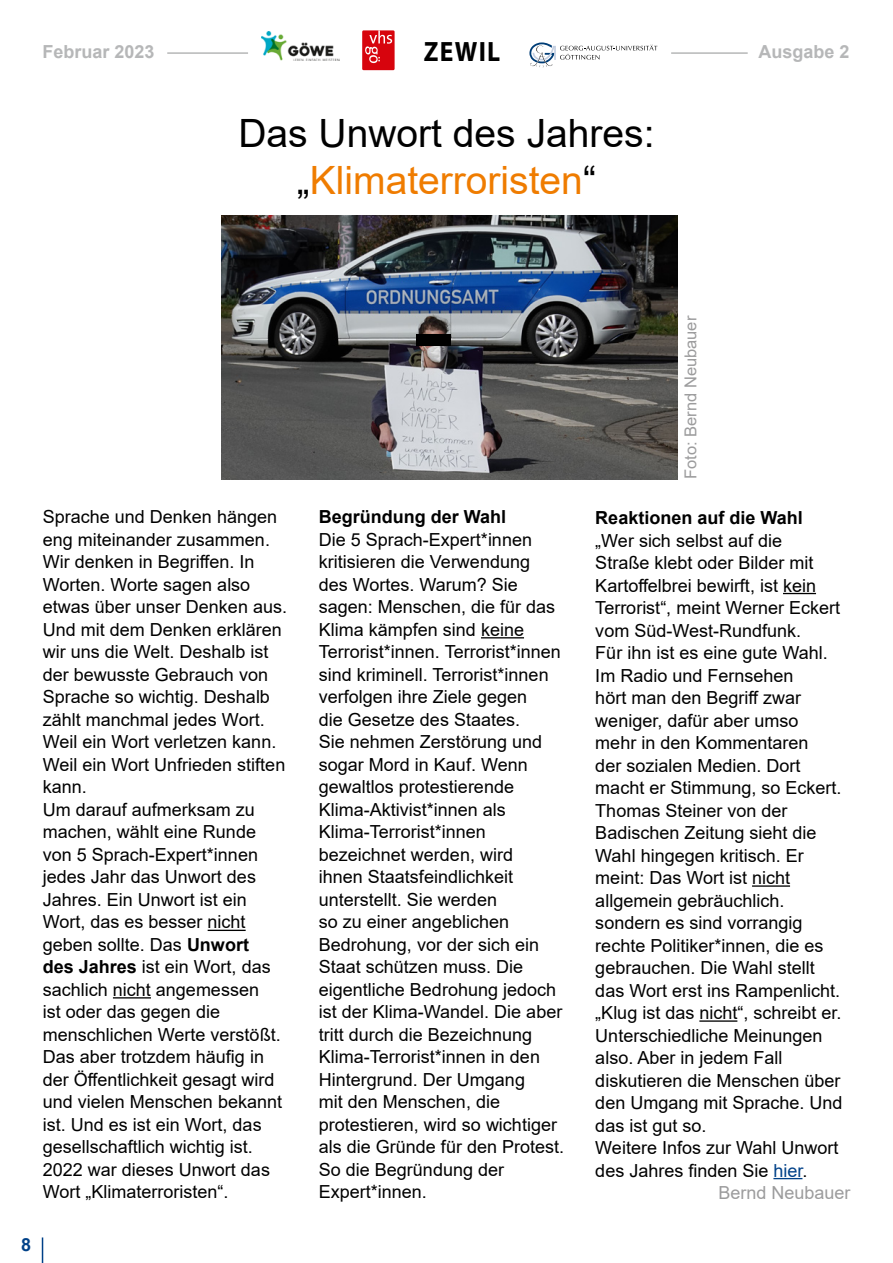
<style>
.page{position:relative;width:893px;height:1263px;background:#fff}
.page>*{position:absolute;margin:0;border:0;box-sizing:border-box;transform-origin:0 0}
.t1{font:39px/46.8px "Arial";color:#000;text-align:center}
.t2{font:700 28.05px "Myriad Pro";letter-spacing:.05em;color:#000;scale:.91 1}
.t3{font:18px/22.5px "Arial";color:#000}
.t4{font:700 18px "Arial";color:#000}
.t5{font:700 18px "Arial";color:#b6b7b8}
.t6{font:18px "Arial";color:#9c9c9d}
.t7{font:700 18px "Arial";color:#004188}
.t8{font:16.5px "Arial";color:#9c9c9d}
.s1{color:#ef7c00}
.s2{font-weight:700}
.s3{color:#004188}
</style>
<div class="page">
<svg style="left:42px;top:1237px;width:1px;height:26px"></svg>
<hr style="left:208px;top:930px;width:38px;height:1px;background:#000">
<hr style="left:113px;top:997px;width:38px;height:1px;background:#000">
<hr style="left:481px;top:637px;width:43px;height:1px;background:#000">
<hr style="left:783px;top:593px;width:33px;height:1px;background:#000">
<hr style="left:752px;top:885px;width:38px;height:2px;background:#000">
<hr style="left:699px;top:1020px;width:38px;height:2px;background:#000">
<svg style="left:773px;top:1178px;width:29px;height:1px"></svg>
<hr style="left:167px;top:52px;width:81px;height:2px;background:#b6b7b8">
<hr style="left:671px;top:52px;width:77px;height:2px;background:#b6b7b8">
<svg style="left:529px;top:42px;width:128px;height:25px"></svg>
<img style="left:261px;top:32px;width:78px;height:29px">
<div style="left:362px;top:31px;width:33px;height:39px;background:#d7040d"></div>
<svg style="left:365px;top:31px;width:27px;height:32px"></svg>
<img style="left:221px;top:215px;width:456px;height:264px">
<div style="left:417px;top:334px;width:34px;height:12px;background:#000"></div>
<p class="t5" style="left:43px;top:39px;width:114px">Februar 2023</p>
<h2 class="t2" style="left:424px;top:33px;width:86px">ZEWIL</h2>
<p class="t5" style="left:759px;top:39px;width:93px">Ausgabe 2</p>
<h1 class="t1" style="left:238px;top:110px;width:418px">Das Unwort des Jahres: „<span class="s1">Klimaterroristen</span>“</h1>
<p class="t3" style="left:43px;top:506px;width:246px">Sprache und Denken hängen eng miteinander zusammen.<br>Wir denken in Begriffen. In<br>Worten. Worte sagen also etwas über unser Denken aus.<br>Und mit dem Denken erklären wir uns die Welt. Deshalb ist der bewusste Gebrauch von<br>Sprache so wichtig. Deshalb zählt manchmal jedes Wort.<br>Weil ein Wort verletzen kann.<br>Weil ein Wort Unfrieden stiften kann.<br>Um darauf aufmerksam zu machen, wählt eine Runde von 5 Sprach-Expert*innen jedes Jahr das Unwort des<br>Jahres. Ein Unwort ist ein<br>Wort, das es besser nicht geben sollte. Das <span class="s2">Unwort<br>des Jahres</span> ist ein Wort, das sachlich nicht angemessen<br>ist oder das gegen die menschlichen Werte verstößt.<br>Das aber trotzdem häufig in der Öffentlichkeit gesagt wird und vielen Menschen bekannt ist. Und es ist ein Wort, das gesellschaftlich wichtig ist.<br>2022 war dieses Unwort das<br>Wort „Klimaterroristen“.</p>
<p class="t4" style="left:319px;top:504px;width:189px">Begründung der Wahl</p>
<p class="t3" style="left:319px;top:528px;width:247px">Die 5 Sprach-Expert*innen kritisieren die Verwendung<br>des Wortes. Warum? Sie sagen: Menschen, die für das<br>Klima kämpfen sind keine<br>Terrorist*innen. Terrorist*innen sind kriminell. Terrorist*innen verfolgen ihre Ziele gegen<br>die Gesetze des Staates.<br>Sie nehmen Zerstörung und sogar Mord in Kauf. Wenn gewaltlos protestierende<br>Klima-Aktivist*innen als<br>Klima-Terrorist*innen bezeichnet werden, wird<br>ihnen Staatsfeindlichkeit unterstellt. Sie werden<br>so zu einer angeblichen<br>Bedrohung, vor der sich ein<br>Staat schützen muss. Die eigentliche Bedrohung jedoch ist der Klima-Wandel. Die aber tritt durch die Bezeichnung<br>Klima-Terrorist*innen in den<br>Hintergrund. Der Umgang<br>mit den Menschen, die protestieren, wird so wichtiger als die Gründe für den Protest.<br>So die Begründung der<br>Expert*innen.</p>
<p class="t7" style="left:21px;top:1231px;width:12px">8</p>
<p class="t8" style="left:679px;top:479px;width:165px;rotate:-90deg">Foto: Bernd Neubauer</p>
<p class="t4" style="left:595px;top:505px;width:209px">Reaktionen auf die Wahl</p>
<p class="t3" style="left:595px;top:529px;width:188px">„Wer sich selbst auf die</p>
<p class="t3" style="left:595px;top:551px;width:220px">Straße klebt oder Bilder mit</p>
<p class="t3" style="left:595px;top:574px;width:222px">Kartoffelbrei bewirft, ist kein</p>
<p class="t3" style="left:595px;top:596px;width:246px">Terrorist“, meint Werner Eckert</p>
<p class="t3" style="left:595px;top:619px;width:207px">vom Süd-West-Rundfunk.</p>
<p class="t3" style="left:595px;top:641px;width:234px">Für ihn ist es eine gute Wahl.</p>
<p class="t3" style="left:595px;top:664px;width:200px">Im Radio und Fernsehen</p>
<p class="t3" style="left:595px;top:686px;width:207px">hört man den Begriff zwar</p>
<p class="t3" style="left:595px;top:709px;width:205px">weniger, dafür aber umso</p>
<p class="t3" style="left:595px;top:731px;width:215px">mehr in den Kommentaren</p>
<p class="t3" style="left:595px;top:754px;width:207px">der sozialen Medien. Dort</p>
<p class="t3" style="left:595px;top:776px;width:248px">macht er Stimmung, so Eckert.</p>
<p class="t3" style="left:595px;top:799px;width:194px">Thomas Steiner von der</p>
<p class="t3" style="left:595px;top:821px;width:223px">Badischen Zeitung sieht die</p>
<p class="t3" style="left:595px;top:844px;width:210px">Wahl hingegen kritisch. Er</p>
<p class="t3" style="left:595px;top:866px;width:196px">meint: Das Wort ist nicht</p>
<p class="t3" style="left:595px;top:889px;width:191px">allgemein gebräuchlich.</p>
<p class="t3" style="left:595px;top:911px;width:209px">sondern es sind vorrangig</p>
<p class="t3" style="left:595px;top:934px;width:230px">rechte Politiker*innen, die es</p>
<p class="t3" style="left:595px;top:956px;width:221px">gebrauchen. Die Wahl stellt</p>
<p class="t3" style="left:595px;top:979px;width:246px">das Wort erst ins Rampenlicht.</p>
<p class="t3" style="left:595px;top:1001px;width:248px">„Klug ist das nicht“, schreibt er.</p>
<p class="t3" style="left:595px;top:1024px;width:229px">Unterschiedliche Meinungen</p>
<p class="t3" style="left:595px;top:1046px;width:189px">also. Aber in jedem Fall</p>
<p class="t3" style="left:595px;top:1069px;width:247px">diskutieren die Menschen über</p>
<p class="t3" style="left:595px;top:1091px;width:249px">den Umgang mit Sprache. Und</p>
<p class="t3" style="left:595px;top:1114px;width:113px">das ist gut so.</p>
<p class="t3" style="left:595px;top:1136px;width:245px">Weitere Infos zur Wahl Unwort</p>
<p class="t3" style="left:595px;top:1159px;width:214px">des Jahres finden Sie <span class="s3">hier</span>.</p>
<p class="t6" style="left:718px;top:1180px;width:134px">Bernd Neubauer</p>
</div>
